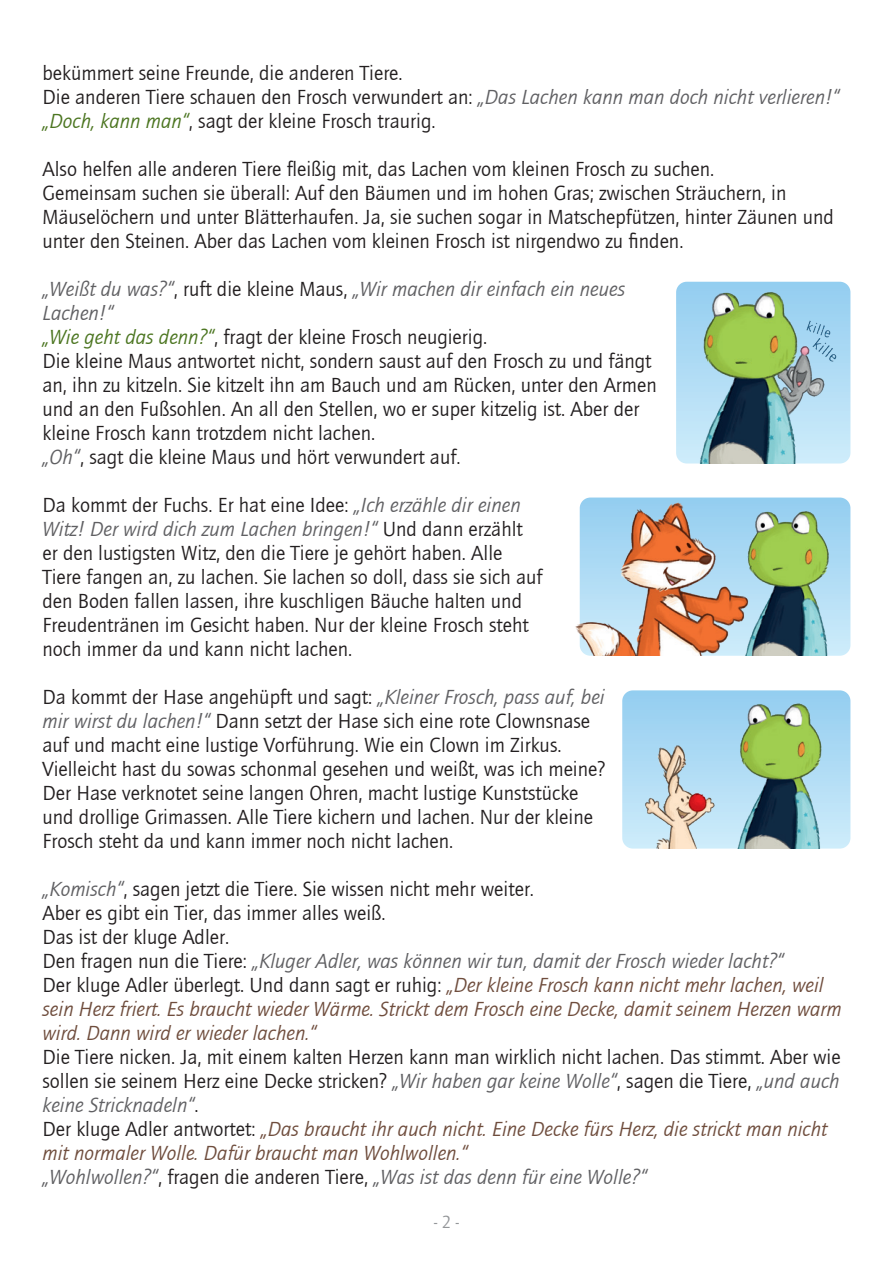
<style>
.page{position:relative;width:893px;height:1263px;background:#fff}
.page>*{position:absolute;margin:0;border:0;box-sizing:border-box;transform-origin:0 0}
.t1{font:21px/24px "Quay Itc T";color:#231f20}
.t2{font:italic 21px/24px "Quay Itc T";color:#6f4d3d}
.t3{font:italic 21px/24px "Quay Itc T";color:#606063}
.t4{font:18px "Quay Itc T";color:#939598}
.s1{font-style:italic;color:#606063}
.s2{font-style:italic;color:#4b7520}
.s3{font-style:normal;color:#231f20}
</style>
<div class="page">
<svg style="left:676px;top:282px;width:174px;height:179px;background:#b1dcf5"></svg>
<svg style="left:622px;top:690px;width:228px;height:158px;background:#a8d8f3"></svg>
<img style="left:690px;top:281px;width:156px;height:182px">
<img style="left:765px;top:497px;width:86px;height:159px">
<img style="left:575px;top:454px;width:190px;height:202px">
<img style="left:724px;top:697px;width:111px;height:151px">
<img style="left:640px;top:741px;width:79px;height:107px">
<p class="t1" style="left:43px;top:60px;width:362px">bekümmert seine Freunde, die anderen Tiere.</p>
<p class="t1" style="left:43px;top:84px;width:798px">Die anderen Tiere schauen den Frosch verwundert an: <span class="s1">„Das Lachen kann man doch nicht verlieren!“</span></p>
<p class="t1" style="left:43px;top:108px;width:394px"><span class="s2">„Doch, kann man“</span>, sagt der kleine Frosch traurig.</p>
<p class="t1" style="left:43px;top:156px;width:673px">Also helfen alle anderen Tiere fleißig mit, das Lachen vom kleinen Frosch zu suchen.</p>
<p class="t1" style="left:43px;top:180px;width:793px">Gemeinsam suchen sie überall: Auf den Bäumen und im hohen Gras; zwischen Sträuchern, in<br>Mäuselöchern und unter Blätterhaufen. Ja, sie suchen sogar in Matschepfützen, hinter Zäunen und unter den Steinen. Aber das Lachen vom kleinen Frosch ist nirgendwo zu finden.</p>
<p class="t3" style="left:43px;top:276px;width:584px">„Weißt du was?“<span class="s3">, ruft die kleine Maus,</span> „Wir machen dir einfach ein neues<br>Lachen!“</p>
<p class="t1" style="left:43px;top:324px;width:446px"><span class="s2">„Wie geht das denn?“</span>, fragt der kleine Frosch neugierig.</p>
<p class="t1" style="left:43px;top:348px;width:616px">Die kleine Maus antwortet nicht, sondern saust auf den Frosch zu und fängt an, ihn zu kitzeln. Sie kitzelt ihn am Bauch und am Rücken, unter den Armen und an den Fußsohlen. An all den Stellen, wo er super kitzelig ist. Aber der kleine Frosch kann trotzdem nicht lachen.</p>
<p class="t1" style="left:43px;top:444px;width:419px"><span class="s1">„Oh“</span>, sagt die kleine Maus und hört verwundert auf.</p>
<p class="t1" style="left:43px;top:492px;width:501px">Da kommt der Fuchs. Er hat eine Idee: <span class="s1">„Ich erzähle dir einen Witz! Der wird dich zum Lachen bringen!“</span> Und dann erzählt er den lustigsten Witz, den die Tiere je gehört haben. Alle Tiere fangen an, zu lachen. Sie lachen so doll, dass sie sich auf den Boden fallen lassen, ihre kuschligen Bäuche halten und Freudentränen im Gesicht haben. Nur der kleine Frosch steht noch immer da und kann nicht lachen.</p>
<p class="t1" style="left:43px;top:684px;width:564px">Da kommt der Hase angehüpft und sagt: <span class="s1">„Kleiner Frosch, pass auf, bei mir wirst du lachen!“</span> Dann setzt der Hase sich eine rote Clownsnase auf und macht eine lustige Vorführung. Wie ein Clown im Zirkus.<br>Vielleicht hast du sowas schonmal gesehen und weißt, was ich meine?<br>Der Hase verknotet seine langen Ohren, macht lustige Kunststücke und drollige Grimassen. Alle Tiere kichern und lachen. Nur der kleine Frosch steht da und kann immer noch nicht lachen.</p>
<p class="t1" style="left:43px;top:876px;width:493px"><span class="s1">„Komisch“</span>, sagen jetzt die Tiere. Sie wissen nicht mehr weiter.</p>
<p class="t1" style="left:43px;top:900px;width:344px">Aber es gibt ein Tier, das immer alles weiß.</p>
<p class="t1" style="left:43px;top:924px;width:188px">Das ist der kluge Adler.</p>
<p class="t3" style="left:43px;top:948px;width:743px"><span class="s3">Den fragen nun die Tiere:</span> „Kluger Adler, was können wir tun, damit der Frosch wieder lacht?“</p>
<p class="t2" style="left:43px;top:972px;width:801px"><span class="s3">Der kluge Adler überlegt. Und dann sagt er ruhig:</span> „Der kleine Frosch kann nicht mehr lachen, weil sein Herz friert. Es braucht wieder Wärme. Strickt dem Frosch eine Decke, damit seinem Herzen warm wird. Dann wird er wieder lachen.“</p>
<p class="t1" style="left:43px;top:1044px;width:800px;text-align:justify">Die Tiere nicken. Ja, mit einem kalten Herzen kann man wirklich nicht lachen. Das stimmt. Aber wie sollen sie seinem Herz eine Decke stricken? <span class="s1">„Wir haben gar keine Wolle“</span>, sagen die Tiere, <span class="s1">„und auch keine Stricknadeln“</span>.</p>
<p class="t2" style="left:43px;top:1116px;width:786px"><span class="s3">Der kluge Adler antwortet:</span> „Das braucht ihr auch nicht. Eine Decke fürs Herz, die strickt man nicht mit normaler Wolle. Dafür braucht man Wohlwollen.“</p>
<p class="t3" style="left:43px;top:1164px;width:606px">„Wohlwollen?“<span class="s3">, fragen die anderen Tiere,</span> „Was ist das denn für eine Wolle?“</p>
<p class="t4" style="left:434px;top:1211px;width:26px">- 2 -</p>
</div>
